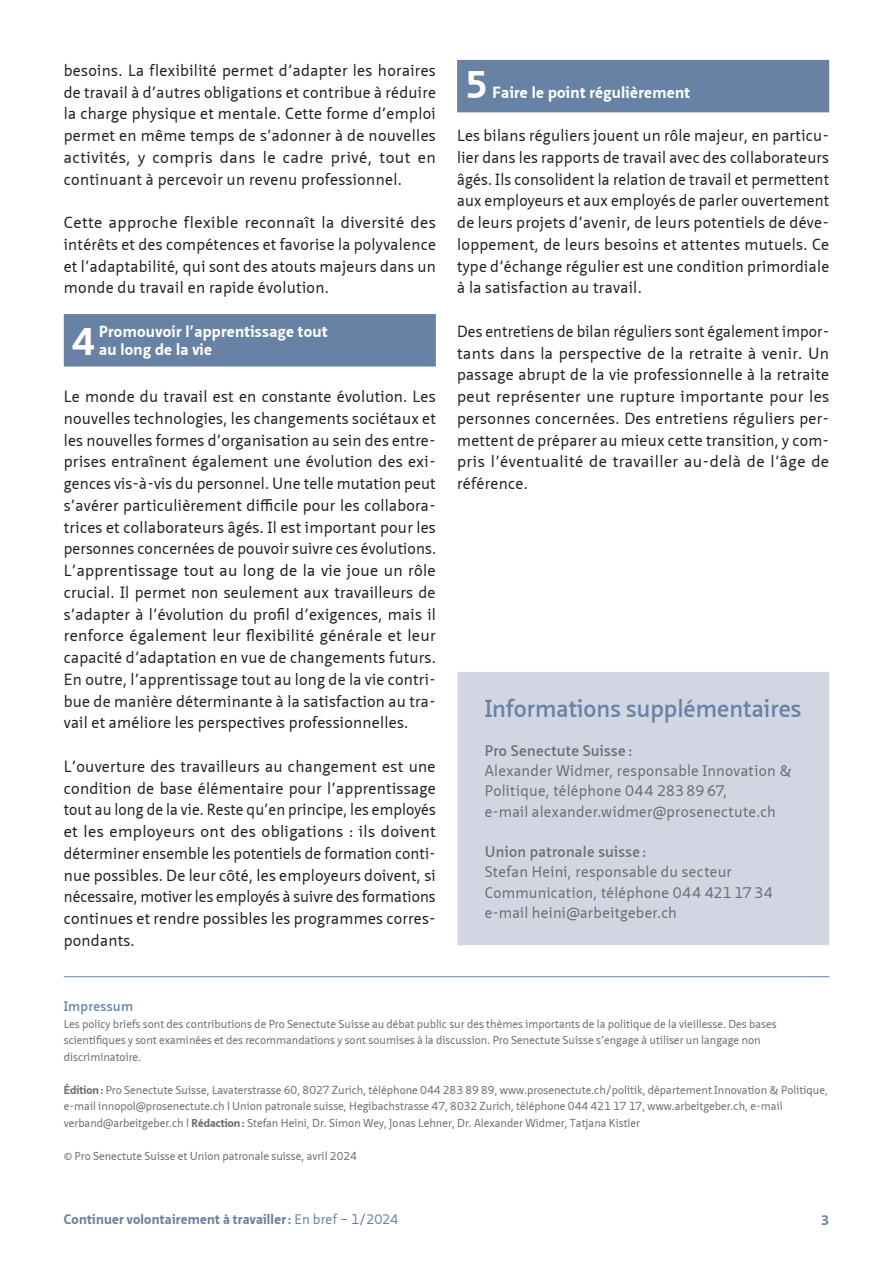
<style>
.page{position:relative;width:893px;height:1263px;background:#fff}
.page>*{position:absolute;margin:0;border:0;box-sizing:border-box;transform-origin:0 0}
.Untertitel_2_Zeilen{font:700 37.5px "Neue Sans Pro";color:#fff}
.Untertitel_1_Zeile{font:700 37.5px "Neue Sans Pro";color:#fff}
.Titel_In_Kürze_Box{font:600 24px "Neue Sans Pro";color:#6882a6}
.Grundtext{font:15.75px/21.8px "Neue Sans Pro";letter-spacing:.02em;color:#231f20;text-align:justify}
.Untertitel_2_Zeilen-2{font:700 15.75px/18px "Neue Sans Pro";letter-spacing:.02em;color:#fff}
.Untertitel_1_Zeile-2{font:700 15.75px "Neue Sans Pro";letter-spacing:.02em;color:#fff}
.Text_in_Kürze_Box{font:15px/20.2px "Neue Sans Pro";letter-spacing:.02em;color:#6c6d70}
.Text_in_Kürze_Box-2{font:600 15px "Neue Sans Pro";letter-spacing:.02em;color:#6c6d70}
.t1{font:700 13.5px "Neue Sans Pro";letter-spacing:.015em;color:#6882a6}
.Titel_Impressum{font:600 13.5px "Neue Sans Pro";letter-spacing:.02em;color:#6882a6}
.Text_Impressum{font:11.25px/16.5px "Neue Sans Pro";color:#6c6d70}
.s1{font-weight:700}
.s2{font-weight:400}
</style>
<div class="page">
<hr style="left:64px;top:976px;width:765px;height:1px;background:#6882a6">
<div style="left:64px;top:314px;width:372px;height:53px;background:#6882a6"></div>
<div style="left:457px;top:60px;width:372px;height:52px;background:#6882a6"></div>
<div style="left:458px;top:672px;width:371px;height:273px;background:#d1d6e2"></div>
<p class="Grundtext" style="left:64px;top:59px;width:374px">besoins. La flexibilité permet d’adapter les horaires de travail à d’autres obligations et contribue à réduire la charge physique et mentale. Cette forme d’emploi permet en même temps de s’adonner à de nouvelles activités, y compris dans le cadre privé, tout en continuant à percevoir un revenu professionnel.</p>
<p class="Grundtext" style="left:64px;top:211px;width:374px">Cette approche flexible reconnaît la diversité des intérêts et des compétences et favorise la polyvalence et l’adaptabilité, qui sont des atouts majeurs dans un monde du travail en rapide évolution.</p>
<p class="Untertitel_2_Zeilen" style="left:72px;top:317px;width:24px">4</p>
<p class="Untertitel_2_Zeilen-2" style="left:99px;top:322px;width:230px">Promouvoir l’apprentissage tout au long de la vie</p>
<p class="Grundtext" style="left:64px;top:385px;width:374px">Le monde du travail est en constante évolution. Les nouvelles technologies, les changements sociétaux et les nouvelles formes d’organisation au sein des entre&shy;prises entraînent également une évolution des exi&shy;gences vis-à-vis du personnel. Une telle mutation peut s’avérer particulièrement difficile pour les collabora&shy;trices et collaborateurs âgés. Il est important pour les personnes concernées de pouvoir suivre ces évolutions.<br>L’apprentissage tout au long de la vie joue un rôle crucial. Il permet non seulement aux travailleurs de s’adapter à l’évolution du profil d’exigences, mais il renforce également leur flexibilité générale et leur capacité d’adaptation en vue de changements futurs.<br>En outre, l’apprentissage tout au long de la vie contri&shy;bue de manière déterminante à la satisfaction au tra&shy;vail et améliore les perspectives professionnelles.</p>
<p class="Grundtext" style="left:64px;top:755px;width:374px">L’ouverture des travailleurs au changement est une condition de base élémentaire pour l’apprentissage tout au long de la vie. Reste qu’en principe, les employés et les employeurs ont des obligations : ils doivent déterminer ensemble les potentiels de formation conti&shy;nue possibles. De leur côté, les employeurs doivent, si nécessaire, motiver les employés à suivre des formations continues et rendre possibles les programmes corres&shy;pondants.</p>
<p class="Untertitel_1_Zeile" style="left:466px;top:60px;width:24px">5</p>
<p class="Untertitel_1_Zeile-2" style="left:492px;top:82px;width:199px">Faire le point régulièrement</p>
<p class="Grundtext" style="left:457px;top:124px;width:374px">Les bilans réguliers jouent un rôle majeur, en particu&shy;lier dans les rapports de travail avec des collaborateurs âgés. Ils consolident la relation de travail et permettent aux employeurs et aux employés de parler ouvertement de leurs projets d’avenir, de leurs potentiels de déve&shy;loppement, de leurs besoins et attentes mutuels. Ce type d’échange régulier est une condition primordiale à la satisfaction au travail.</p>
<p class="Grundtext" style="left:457px;top:320px;width:374px">Des entretiens de bilan réguliers sont également impor&shy;tants dans la perspective de la retraite à venir. Un passage abrupt de la vie professionnelle à la retraite peut représenter une rupture importante pour les personnes concernées. Des entretiens réguliers per&shy;mettent de préparer au mieux cette transition, y com&shy;pris l’éventualité de travailler au-delà de l’âge de référence.</p>
<p class="Titel_In_Kürze_Box" style="left:485px;top:693px;width:318px">Informations supplémentaires</p>
<p class="Text_in_Kürze_Box-2" style="left:485px;top:741px;width:149px">Pro Senectute Suisse :</p>
<p class="Text_in_Kürze_Box" style="left:485px;top:760px;width:309px">Alexander Widmer, responsable Innovation &amp;</p>
<p class="Text_in_Kürze_Box" style="left:485px;top:781px;width:293px">Politique, téléphone 044 283 89 67,<br>e-mail alexander.widmer@prosenectute.ch</p>
<p class="Text_in_Kürze_Box-2" style="left:485px;top:842px;width:163px">Union patronale suisse :</p>
<p class="Text_in_Kürze_Box" style="left:485px;top:862px;width:290px">Stefan Heini, responsable du secteur<br>Communication, téléphone 044 421 17 34 e-mail heini@arbeitgeber.ch</p>
<p class="Titel_Impressum" style="left:64px;top:997px;width:71px">Impressum</p>
<p class="Text_Impressum" style="left:64px;top:1015px;width:714px">Les policy briefs sont des contributions de Pro Senectute Suisse au débat public sur des thèmes importants de la politique de la vieillesse. Des bases scientifiques y sont examinées et des recommandations y sont soumises à la discussion. Pro Senectute Suisse s’engage à utiliser un langage non discriminatoire.</p>
<p class="Text_Impressum" style="left:64px;top:1081px;width:766px"><span class="s1">Édition:</span> Pro Senectute Suisse, Lavaterstrasse 60, 8027 Zurich, téléphone 044 283 89 89, www.prosenectute.ch/politik, département Innovation &amp; Politique, e-mail innopol@prosenectute.ch l Union patronale suisse, Hegibachstrasse 47, 8032 Zurich, téléphone 044 421 17 17, www.arbeitgeber.ch, e-mail verband@arbeitgeber.ch l <span class="s1">Rédaction:</span> Stefan Heini, Dr. Simon Wey, Jonas Lehner, Dr. Alexander Widmer, Tatjana Kistler</p>
<p class="Text_Impressum" style="left:64px;top:1147px;width:295px">© Pro Senectute Suisse et Union patronale suisse, avril 2024</p>
<p class="t1" style="left:64px;top:1211px;width:336px">Continuer volontairement à travailler: <span class="s2">En bref – 1/2024</span></p>
<p class="t1" style="left:821px;top:1211px;width:10px">3</p>
</div>
